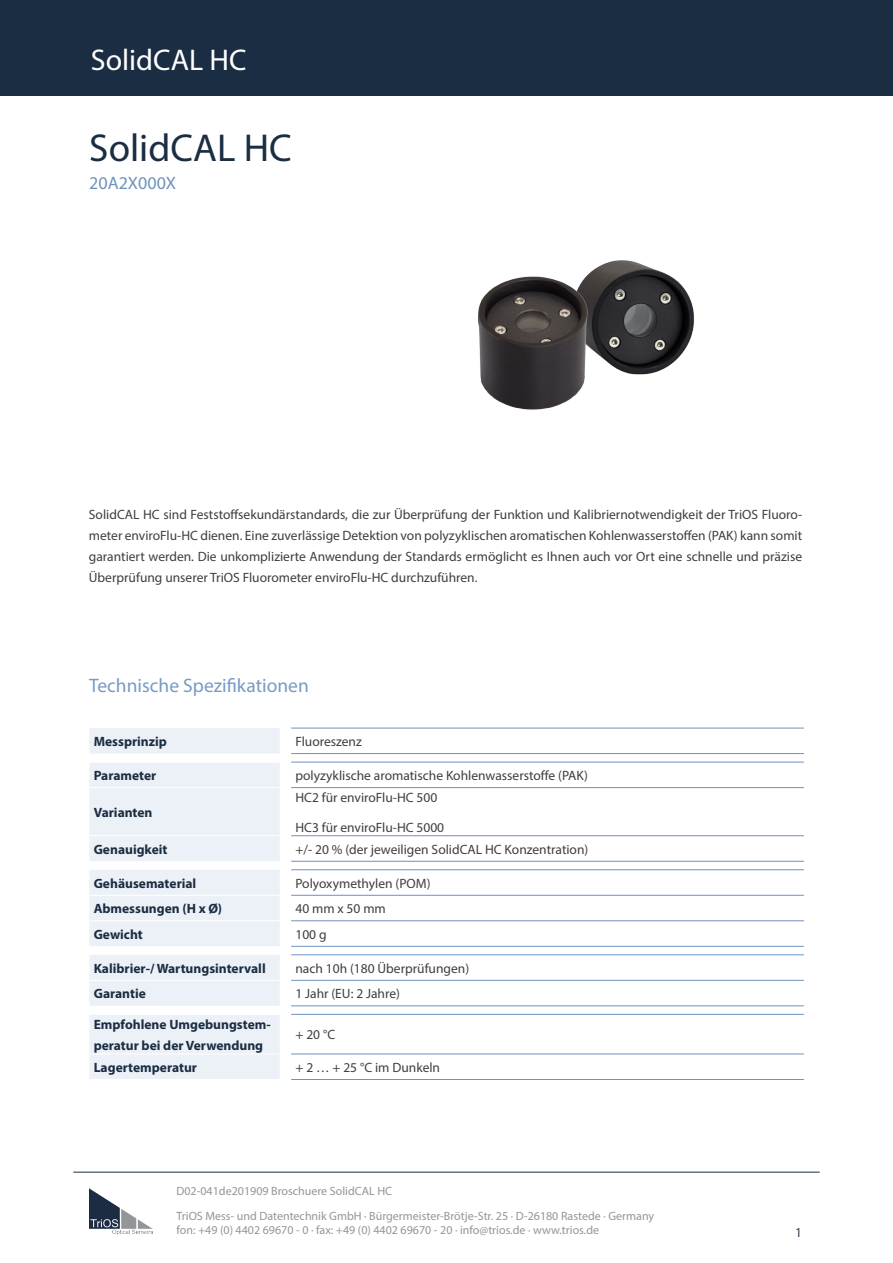
<style>
.page{position:relative;width:893px;height:1263px;background:#fff}
.page>*{position:absolute;margin:0;border:0;box-sizing:border-box;transform-origin:0 0}
.Fließtext{font:39px "Myriad Pro";color:#1b2d42}
.t1{font:30px "Myriad Pro";color:#fff}
.Fließtext-2{font:19.5px "Myriad Pro";color:#789bc4}
.Fließtext-3{font:18px "Myriad Pro";color:#6d93be}
.Fließtext-4{font:13.5px/21px "Myriad Pro";color:#3e3e3f;text-align:justify}
.Fließtext-5{font:700 13.5px/21px "Myriad Pro";color:#1b2d42}
.Fließtext-6{font:13.5px "Myriad Pro";color:#2e4056}
.t2{font:12px/14.4px "Myriad Pro";color:#939598}
</style>
<div class="page">
<div style="left:0;top:0;width:893px;height:96px;background:#1b2d42"></div>
<hr style="left:73px;top:1172px;width:747px;height:1px;background:#1b2d42">
<img style="left:89px;top:1188px;width:64px;height:47px">
<svg style="left:89px;top:728px;width:191px;height:351px;background:#edf2f7"></svg>
<hr style="left:291px;top:728px;width:513px;height:1px;background:#6d93be">
<hr style="left:291px;top:753px;width:513px;height:1px;background:#6d93be">
<hr style="left:291px;top:954px;width:513px;height:1px;background:#6d93be">
<hr style="left:291px;top:980px;width:513px;height:1px;background:#6d93be">
<hr style="left:89px;top:835px;width:191px;height:1px;background:#fff">
<hr style="left:291px;top:787px;width:513px;height:1px;background:#6d93be">
<hr style="left:291px;top:895px;width:513px;height:1px;background:#6d93be">
<hr style="left:291px;top:762px;width:513px;height:1px;background:#6d93be">
<hr style="left:291px;top:920px;width:513px;height:1px;background:#6d93be">
<hr style="left:291px;top:1014px;width:513px;height:1px;background:#6d93be">
<hr style="left:291px;top:1053px;width:513px;height:1px;background:#6d93be">
<hr style="left:291px;top:1079px;width:513px;height:1px;background:#6d93be">
<hr style="left:291px;top:835px;width:513px;height:1px;background:#6d93be">
<hr style="left:291px;top:861px;width:513px;height:1px;background:#6d93be">
<hr style="left:291px;top:869px;width:513px;height:1px;background:#6d93be">
<hr style="left:291px;top:946px;width:513px;height:1px;background:#6d93be">
<hr style="left:291px;top:1005px;width:513px;height:1px;background:#6d93be">
<hr style="left:89px;top:895px;width:191px;height:1px;background:#fff">
<hr style="left:89px;top:762px;width:191px;height:1px;background:#fff">
<hr style="left:89px;top:787px;width:191px;height:1px;background:#fff">
<hr style="left:89px;top:920px;width:191px;height:1px;background:#fff">
<hr style="left:89px;top:980px;width:191px;height:1px;background:#fff">
<hr style="left:89px;top:1014px;width:191px;height:1px;background:#fff">
<hr style="left:89px;top:1053px;width:191px;height:1px;background:#fff">
<img style="left:605px;top:260px;width:89px;height:115px">
<img style="left:478px;top:263px;width:127px;height:147px">
<h2 class="t1" style="left:91px;top:42px;width:157px">SolidCAL HC</h2>
<p class="Fließtext" style="left:89px;top:124px;width:204px">SolidCAL HC</p>
<p class="Fließtext-3" style="left:89px;top:172px;width:88px">20A2X000X</p>
<p class="Fließtext-4" style="left:89px;top:503px;width:715px">SolidCAL HC sind Feststoffsekundärstandards, die zur Überprüfung der Funktion und Kalibriernotwendigkeit der TriOS Fluoro&shy;meter enviroFlu-HC dienen. Eine zuverlässige Detektion von polyzyklischen aromatischen Kohlenwasserstoffen (PAK) kann somit garantiert werden. Die unkomplizierte Anwendung der Standards ermöglicht es Ihnen auch vor Ort eine schnelle und präzise Überprüfung unserer TriOS Fluorometer enviroFlu-HC durchzuführen.</p>
<p class="Fließtext-2" style="left:89px;top:673px;width:221px">Technische Spezifikationen</p>
<p class="Fließtext-5" style="left:94px;top:730px;width:75px">Messprinzip</p>
<p class="Fließtext-4" style="left:295px;top:731px;width:68px">Fluoreszenz</p>
<p class="Fließtext-5" style="left:94px;top:764px;width:64px">Parameter</p>
<p class="Fließtext-4" style="left:295px;top:765px;width:294px">polyzyklische aromatische Kohlenwasserstoffe (PAK)</p>
<p class="Fließtext-5" style="left:94px;top:801px;width:60px">Varianten</p>
<p class="Fließtext-4" style="left:295px;top:787px;width:143px">HC2 für enviroFlu-HC 500</p>
<p class="Fließtext-4" style="left:295px;top:816px;width:150px">HC3 für enviroFlu-HC 5000</p>
<p class="Fließtext-5" style="left:94px;top:838px;width:75px">Genauigkeit</p>
<p class="Fließtext-4" style="left:295px;top:838px;width:294px">+/- 20 % (der jeweiligen SolidCAL HC Konzentration)</p>
<p class="Fließtext-5" style="left:94px;top:872px;width:104px">Gehäusematerial</p>
<p class="Fließtext-4" style="left:295px;top:872px;width:137px">Polyoxymethylen (POM)</p>
<p class="Fließtext-5" style="left:94px;top:898px;width:130px">Abmessungen (H x Ø)</p>
<p class="Fließtext-4" style="left:295px;top:898px;width:92px">40 mm x 50 mm</p>
<p class="Fließtext-5" style="left:94px;top:923px;width:51px">Gewicht</p>
<p class="Fließtext-4" style="left:295px;top:923px;width:33px">100 g</p>
<p class="Fließtext-5" style="left:94px;top:957px;width:174px">Kalibrier-/ Wartungsintervall</p>
<p class="Fließtext-4" style="left:295px;top:957px;width:175px">nach 10h (180 Überprüfungen)</p>
<p class="Fließtext-5" style="left:94px;top:983px;width:54px">Garantie</p>
<p class="Fließtext-4" style="left:295px;top:983px;width:106px">1 Jahr (EU: 2 Jahre)</p>
<p class="Fließtext-5" style="left:94px;top:1013px;width:179px">Empfohlene Umgebungstem&shy;peratur bei der Verwendung</p>
<p class="Fließtext-4" style="left:295px;top:1024px;width:41px">+ 20 °C</p>
<p class="Fließtext-5" style="left:94px;top:1056px;width:105px">Lagertemperatur</p>
<p class="Fließtext-4" style="left:295px;top:1056px;width:146px">+ 2 … + 25 °C im Dunkeln</p>
<p class="t2" style="left:176px;top:1183px;width:217px">D02-041de201909 Broschuere SolidCAL HC</p>
<p class="t2" style="left:176px;top:1208px;width:479px">TriOS Mess- und Datentechnik GmbH · Bürgermeister-Brötje-Str. 25 · D-26180 Rastede · Germany fon: +49 (0) 4402 69670 - 0 · fax: +49 (0) 4402 69670 - 20 · info@trios.de · www.trios.de</p>
<p class="Fließtext-6" style="left:795px;top:1224px;width:8px">1</p>
</div>
